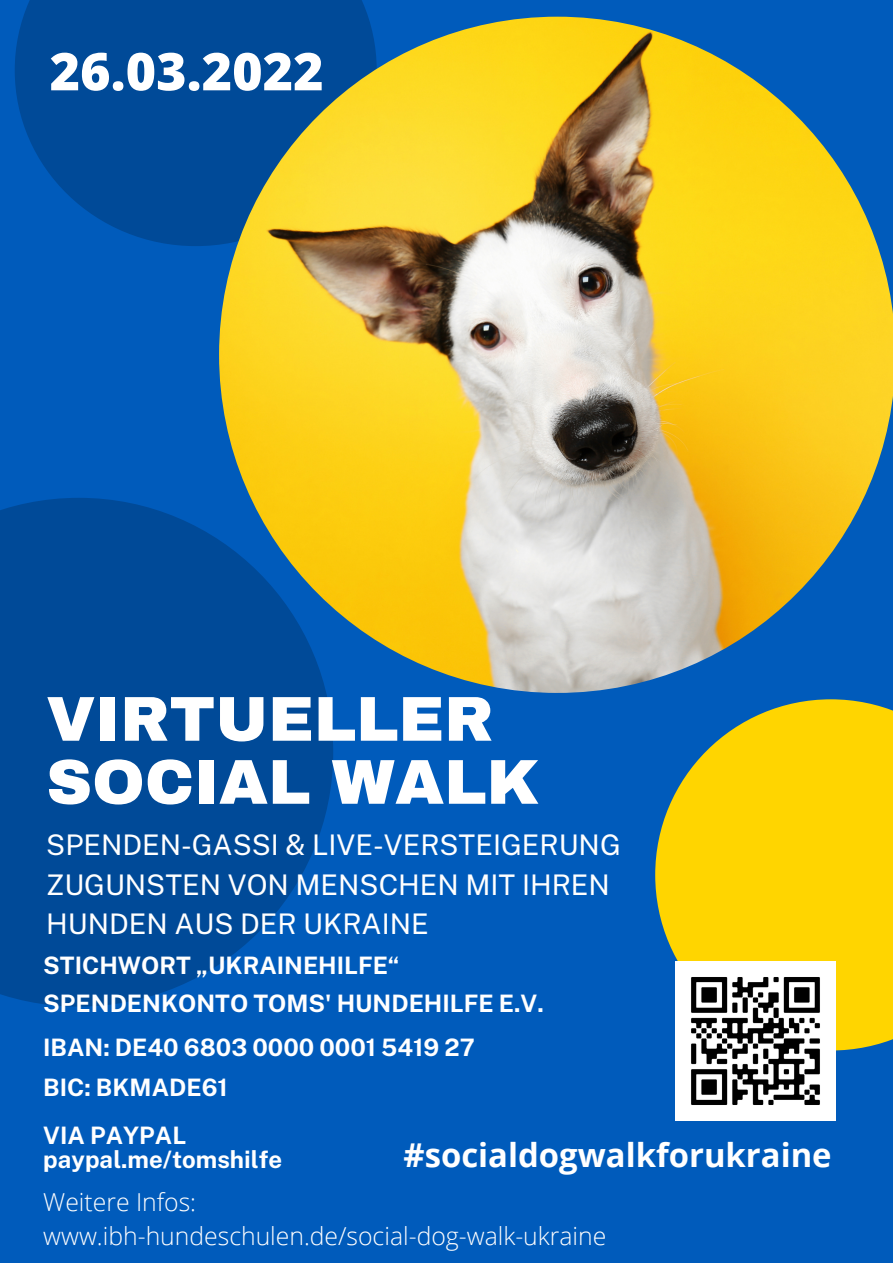
<style>
.page{position:relative;width:893px;height:1263px;background:#005bbb}
.page>*{position:absolute;margin:0;border:0;box-sizing:border-box;transform-origin:0 0}
.t1{font:900 63.38px "Archivo";color:#fff}
.t2{font:800 52.05px "Open Sans";color:#fff}
.t3{font:700 32.85px "Open Sans";color:#fff}
.t4{font:28.35px/39.4px "Public Sans";color:#fff}
.t5{font:300 24.75px "Open Sans";color:#fff}
.t6{font:700 24px "Public Sans";color:#fff}
</style>
<div class="page">
<svg style="left:15px;top:0;width:353px;height:246px;background:#004c9c"></svg>
<svg style="left:0;top:498px;width:333px;height:508px;background:#004b9b"></svg>
<img style="left:219px;top:17px;width:674px;height:676px">
<svg style="left:655px;top:699px;width:238px;height:351px;fill:#ffd500"></svg>
<img style="left:676px;top:961px;width:159px;height:159px">
<p class="t2" style="left:50px;top:35px;width:275px">26.03.2022</p>
<p class="t1" style="left:46px;top:685px;width:449px">VIRTUELLER</p>
<p class="t1" style="left:46px;top:748px;width:494px">SOCIAL WALK</p>
<p class="t4" style="left:46px;top:825px;width:576px">SPENDEN-GASSI &amp; LIVE-VERSTEIGERUNG<br>ZUGUNSTEN VON MENSCHEN MIT IHREN</p>
<p class="t4" style="left:46px;top:904px;width:384px">HUNDEN AUS DER UKRAINE</p>
<p class="t6" style="left:43px;top:951px;width:358px">STICHWORT „UKRAINEHILFE“</p>
<p class="t6" style="left:43px;top:989px;width:502px">SPENDENKONTO TOMS' HUNDEHILFE E.V.</p>
<p class="t6" style="left:43px;top:1033px;width:433px">IBAN: DE40 6803 0000 0001 5419 27</p>
<p class="t6" style="left:43px;top:1073px;width:186px">BIC: BKMADE61</p>
<p class="t6" style="left:43px;top:1121px;width:144px">VIA PAYPAL</p>
<p class="t6" style="left:43px;top:1145px;width:240px">paypal.me/tomshilfe</p>
<p class="t3" style="left:403px;top:1132px;width:430px">#socialdogwalkforukraine</p>
<p class="t5" style="left:43px;top:1184px;width:154px">Weitere Infos:</p>
<p class="t5" style="left:43px;top:1218px;width:564px">www.ibh-hundeschulen.de/social-dog-walk-ukraine</p>
</div>
